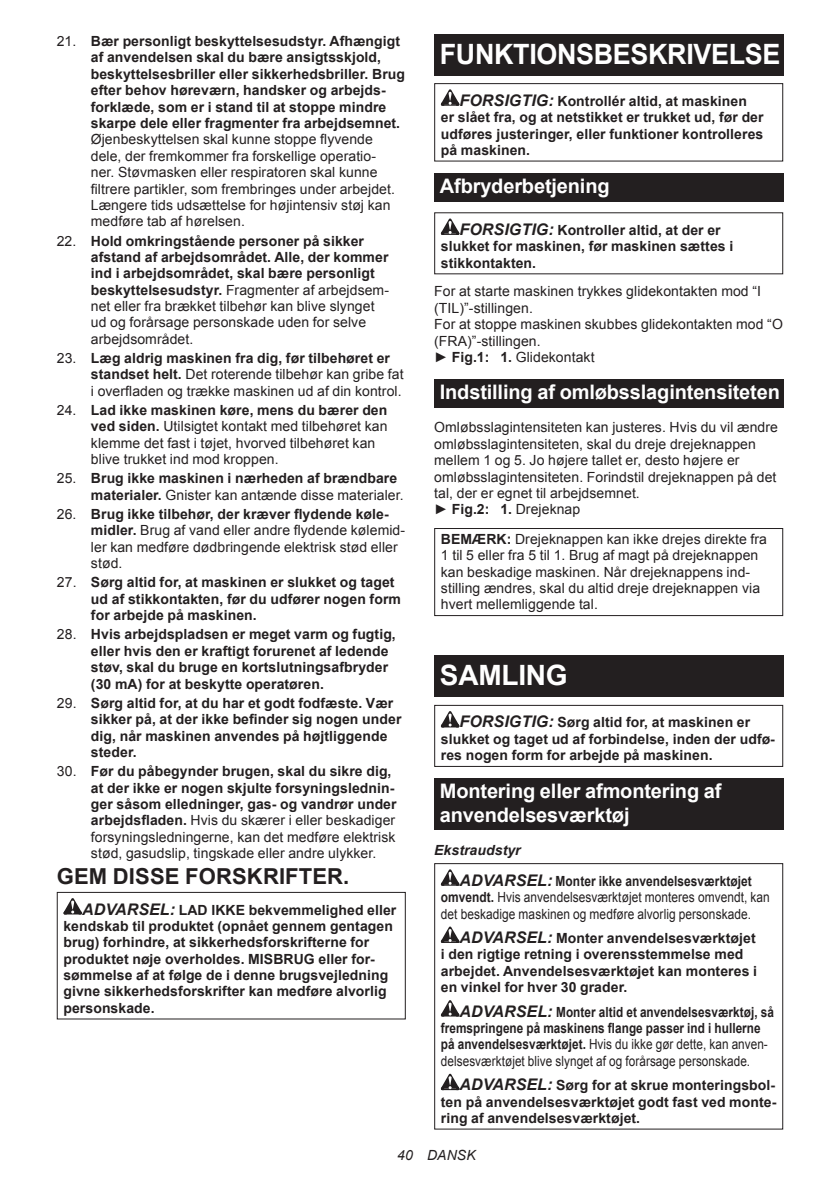
<style>
.page{position:relative;width:840px;height:1191px;background:#fff}
.page>*{position:absolute;margin:0;border:0;box-sizing:border-box;transform-origin:0 0}
.t1{font:700 28px "Arial";letter-spacing:-.01em;color:#fff;scale:.96 1}
.t2{font:700 28px "Arial";letter-spacing:-.01em;color:#fff}
.t3{font:700 22px "Arial";letter-spacing:.005em;color:#231f20}
.t4{font:700 20px/23.4px "Arial";letter-spacing:-.01em;color:#fff}
.t5{font:700 14px/16.4px "Arial";letter-spacing:.005em;color:#231f20}
.t6{font:14px/16.4px "Arial";letter-spacing:.005em;color:#231f20}
.t7{font:700 14px/16.4px "Arial";letter-spacing:.005em;color:#231f20;scale:.84 1}
.t8{font:14px/16.4px "Arial";letter-spacing:.005em;color:#231f20;scale:.85 1}
.t9{font:700 14px/30.6px "Arial";letter-spacing:.005em;color:#231f20;scale:.85 1}
.t10{font:italic 14px "Arial";letter-spacing:.005em;color:#231f20}
.s1{font-weight:400}
.s2{font-weight:700}
.s3{font-style:italic;font-size:16px}
.s4{font-style:italic}
</style>
<div class="page">
<svg style="left:63px;top:898px;width:19px;height:16px"></svg>
<div style="left:57px;top:892px;width:348px;height:127px;border:1px solid #231f20"></div>
<div style="left:434px;top:34px;width:348px;height:41px;background:#231f20"></div>
<svg style="left:440px;top:89px;width:19px;height:17px"></svg>
<div style="left:434px;top:83px;width:348px;height:79px;border:1px solid #231f20"></div>
<div style="left:434px;top:173px;width:348px;height:28px;background:#231f20"></div>
<svg style="left:440px;top:218px;width:19px;height:17px"></svg>
<div style="left:434px;top:379px;width:348px;height:28px;background:#231f20"></div>
<div style="left:434px;top:528px;width:348px;height:88px;border:1px solid #231f20"></div>
<div style="left:434px;top:656px;width:348px;height:41px;background:#231f20"></div>
<svg style="left:440px;top:711px;width:19px;height:16px"></svg>
<div style="left:434px;top:705px;width:348px;height:62px;border:1px solid #231f20"></div>
<div style="left:434px;top:778px;width:348px;height:52px;background:#231f20"></div>
<svg style="left:440px;top:869px;width:19px;height:16px"></svg>
<svg style="left:440px;top:926px;width:19px;height:17px"></svg>
<svg style="left:440px;top:1000px;width:19px;height:16px"></svg>
<svg style="left:440px;top:1073px;width:19px;height:17px"></svg>
<div style="left:434px;top:863px;width:348px;height:266px;border:1px solid #231f20"></div>
<p class="t5" style="left:91px;top:33px;width:315px;text-indent:-34px"><span class="s1">21.</span> Bær personligt beskyttelsesudstyr. Afhængigt af anvendelsen skal du bære ansigtsskjold, beskyttelsesbriller eller sikkerhedsbriller. Brug efter behov høreværn, handsker og arbejds&shy;forklæde, som er i stand til at stoppe mindre skarpe dele eller fragmenter fra arbejdsemnet.</p>
<p class="t6" style="left:91px;top:131px;width:305px">Øjenbeskyttelsen skal kunne stoppe flyvende dele, der fremkommer fra forskellige operatio&shy;ner. Støvmasken eller respiratoren skal kunne filtrere partikler, som frembringes under arbejdet.<br>Længere tids udsættelse for højintensiv støj kan medføre tab af hørelsen.</p>
<p class="t5" style="left:91px;top:233px;width:299px;text-indent:-34px"><span class="s1">22.</span> Hold omkringstående personer på sikker afstand af arbejdsområdet. Alle, der kommer ind i arbejdsområdet, skal bære personligt beskyttelsesudstyr. <span class="s1">Fragmenter af arbejdsem&shy;net eller fra brækket tilbehør kan blive slynget ud og forårsage personskade uden for selve arbejdsområdet.</span></p>
<p class="t6" style="left:91px;top:350px;width:314px;text-indent:-34px">23. <span class="s2">Læg aldrig maskinen fra dig, før tilbehøret er standset helt.</span> Det roterende tilbehør kan gribe fat i overfladen og trække maskinen ud af din kontrol.</p>
<p class="t6" style="left:91px;top:402px;width:298px;text-indent:-34px">24. <span class="s2">Lad ikke maskinen køre, mens du bærer den ved siden.</span> Utilsigtet kontakt med tilbehøret kan klemme det fast i tøjet, hvorved tilbehøret kan blive trukket ind mod kroppen.</p>
<p class="t5" style="left:91px;top:471px;width:314px;text-indent:-34px"><span class="s1">25.</span> Brug ikke maskinen i nærheden af brændbare materialer. <span class="s1">Gnister kan antænde disse materialer.</span></p>
<p class="t6" style="left:91px;top:506px;width:315px;text-indent:-34px">26. <span class="s2">Brug ikke tilbehør, der kræver flydende køle&shy;midler.</span> Brug af vand eller andre flydende kølemid&shy;ler kan medføre dødbringende elektrisk stød eller stød.</p>
<p class="t5" style="left:91px;top:574px;width:311px;text-indent:-34px"><span class="s1">27.</span> Sørg altid for, at maskinen er slukket og taget ud af stikkontakten, før du udfører nogen form for arbejde på maskinen.</p>
<p class="t5" style="left:91px;top:626px;width:306px;text-indent:-34px"><span class="s1">28.</span> Hvis arbejdspladsen er meget varm og fugtig, eller hvis den er kraftigt forurenet af ledende støv, skal du bruge en kortslutningsafbryder (30 mA) for at beskytte operatøren.</p>
<p class="t5" style="left:91px;top:695px;width:312px;text-indent:-34px"><span class="s1">29.</span> Sørg altid for, at du har et godt fodfæste. Vær sikker på, at der ikke befinder sig nogen under dig, når maskinen anvendes på højtliggende steder.</p>
<p class="t5" style="left:91px;top:763px;width:307px;text-indent:-34px"><span class="s1">30.</span> Før du påbegynder brugen, skal du sikre dig, at der ikke er nogen skjulte forsyningslednin&shy;ger såsom elledninger, gas- og vandrør under arbejdsfladen. <span class="s1">Hvis du skærer i eller beskadiger forsyningsledningerne, kan det medføre elektrisk stød, gasudslip, tingskade eller andre ulykker.</span></p>
<h2 class="t3" style="left:57px;top:861px;width:294px">GEM DISSE FORSKRIFTER.</h2>
<p class="t5" style="left:63px;top:901px;width:334px;text-indent:19px"><span class="s3">ADVARSEL:</span> LAD IKKE bekvemmelighed eller kendskab til produktet (opnået gennem gentagen brug) forhindre, at sikkerhedsforskrifterne for produktet nøje overholdes. MISBRUG eller for&shy;sømmelse af at følge de i denne brugsvejledning givne sikkerhedsforskrifter kan medføre alvorlig personskade.</p>
<h1 class="t1" style="left:439px;top:35px;width:356px">FUNKTIONSBESKRIVELSE</h1>
<p class="t5" style="left:440px;top:93px;width:324px;text-indent:19px"><span class="s3">FORSIGTIG:</span> Kontrollér altid, at maskinen er slået fra, og at netstikket er trukket ud, før der udføres justeringer, eller funktioner kontrolleres på maskinen.</p>
<h3 class="t4" style="left:439px;top:175px;width:171px">Afbryderbetjening</h3>
<p class="t5" style="left:440px;top:222px;width:294px;text-indent:19px"><span class="s3">FORSIGTIG:</span> Kontroller altid, at der er slukket for maskinen, før maskinen sættes i stikkontakten.</p>
<p class="t6" style="left:434px;top:283px;width:350px">For at starte maskinen trykkes glidekontakten mod “I (TIL)”-stillingen.<br>For at stoppe maskinen skubbes glidekontakten mod “O (FRA)”-stillingen.<br>► <span class="s2">Fig.1: 1.</span> Glidekontakt</p>
<h3 class="t4" style="left:439px;top:381px;width:341px">Indstilling af omløbsslagintensiteten</h3>
<p class="t6" style="left:434px;top:419px;width:345px">Omløbsslagintensiteten kan justeres. Hvis du vil ændre omløbsslagintensiteten, skal du dreje drejeknappen mellem 1 og 5. Jo højere tallet er, desto højere er omløbsslagintensiteten. Forindstil drejeknappen på det tal, der er egnet til arbejdsemnet.<br>► <span class="s2">Fig.2: 1.</span> Drejeknap</p>
<p class="t6" style="left:440px;top:531px;width:327px"><span class="s2">BEMÆRK:</span> Drejeknappen kan ikke drejes direkte fra 1 til 5 eller fra 5 til 1. Brug af magt på drejeknappen kan beskadige maskinen. Når drejeknappens ind&shy;stilling ændres, skal du altid dreje drejeknappen via hvert mellemliggende tal.</p>
<h1 class="t2" style="left:439px;top:657px;width:129px">SAMLING</h1>
<p class="t5" style="left:440px;top:715px;width:335px;text-indent:19px"><span class="s3">FORSIGTIG:</span> Sørg altid for, at maskinen er slukket og taget ud af forbindelse, inden der udfø&shy;res nogen form for arbejde på maskinen.</p>
<h3 class="t4" style="left:439px;top:780px;width:283px">Montering eller afmontering af anvendelsesværktøj</h3>
<p class="t9" style="left:459px;top:835px;width:345px;text-indent:-25px"><span class="s4">Ekstraudstyr<br></span><span class="s3">ADVARSEL:</span> Monter ikke anvendelsesværktøjet</p>
<p class="t8" style="left:440px;top:889px;width:388px"><span class="s2">omvendt.</span> Hvis anvendelsesværktøjet monteres omvendt, kan det beskadige maskinen og medføre alvorlig personskade.</p>
<p class="t5" style="left:440px;top:930px;width:317px;text-indent:19px"><span class="s3">ADVARSEL:</span> Monter anvendelsesværktøjet i den rigtige retning i overensstemmelse med arbejdet. Anvendelsesværktøjet kan monteres i en vinkel for hver 30 grader.</p>
<p class="t7" style="left:440px;top:1003px;width:398px;text-indent:19px"><span class="s3">ADVARSEL:</span> Monter altid et anvendelsesværktøj, så fremspringene på maskinens flange passer ind i hullerne på anvendelsesværktøjet. <span class="s1">Hvis du ikke gør dette, kan anven&shy;delsesværktøjet blive slynget af og forårsage personskade.</span></p>
<p class="t5" style="left:440px;top:1077px;width:337px;text-align:justify;text-indent:19px"><span class="s3">ADVARSEL:</span> Sørg for at skrue monteringsbol&shy;ten på anvendelsesværktøjet godt fast ved monte&shy;ring af anvendelsesværktøjet.</p>
<p class="t10" style="left:397px;top:1146px;width:80px">40 DANSK</p>
</div>
